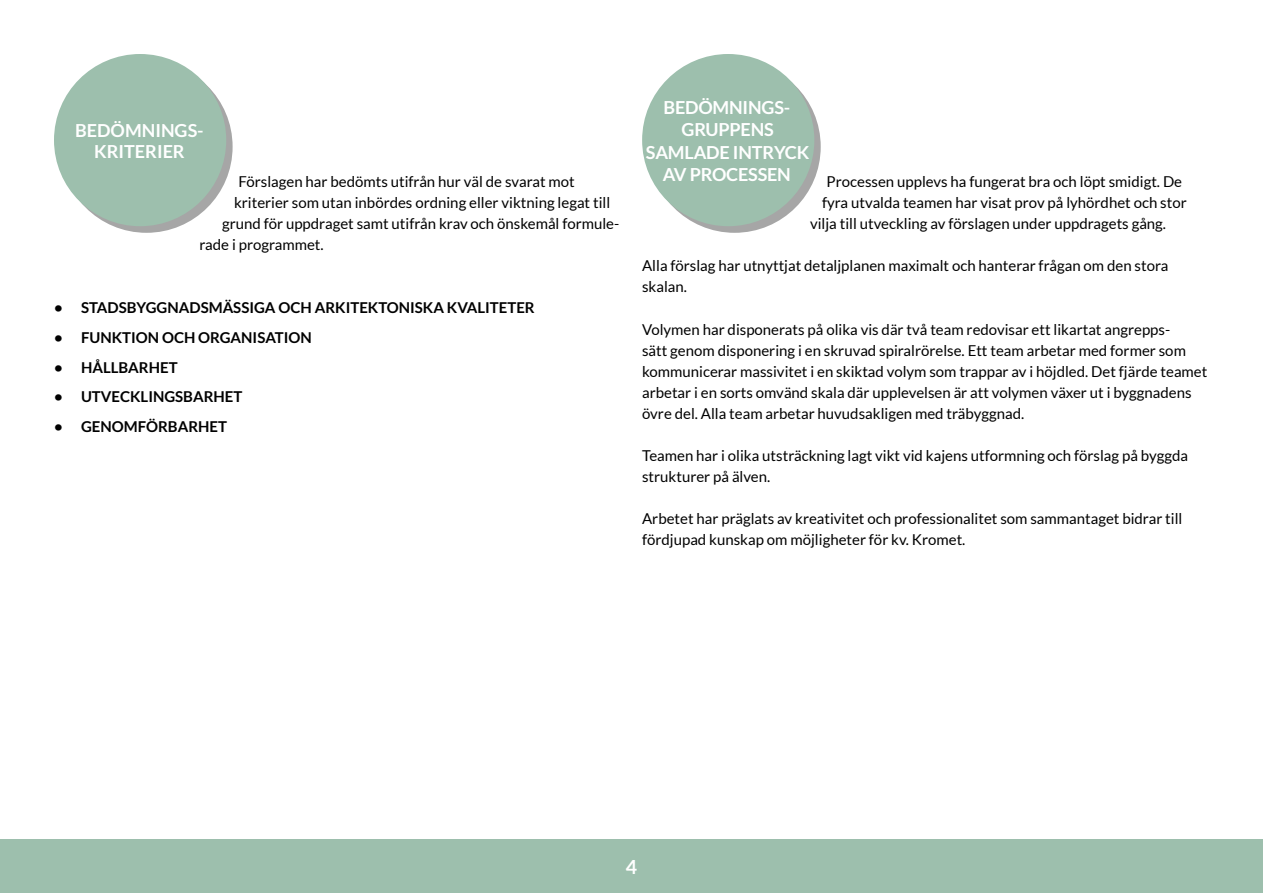
<style>
.page{position:relative;width:1263px;height:893px;background:#fff}
.page>*{position:absolute;margin:0;border:0;box-sizing:border-box;transform-origin:0 0}
.t1{font:700 19.5px "Lato";color:#fff}
.t2{font:700 18px/22.5px "Lato";letter-spacing:-.01em;color:#fff;text-align:center}
.t3{font:15px/21px "Lato";color:#000}
.t4{font:700 15px "Lato";color:#000}
</style>
<div class="page">
<div style="left:0;top:839px;width:1263px;height:54px;background:#9dbfad"></div>
<svg style="left:60px;top:61px;width:173px;height:172px;background:#aaabab"></svg>
<div style="left:54px;top:54px;width:172px;height:172px;background:#9dbfad;border-radius:50%"></div>
<svg style="left:648px;top:61px;width:173px;height:172px;background:#a9abaa"></svg>
<div style="left:642px;top:54px;width:172px;height:172px;background:#9dbfad;border-radius:50%"></div>
<p class="t2" style="left:75px;top:120px;width:130px;line-height:21px">BEDÖMNINGS-<br>KRITERIER</p>
<p class="t3" style="left:238px;top:171px;width:338px">Förslagen har bedömts utifrån hur väl de svarat mot</p>
<p class="t3" style="left:234px;top:192px;width:378px">kriterier som utan inbördes ordning eller viktning legat till</p>
<p class="t3" style="left:222px;top:213px;width:399px">grund för uppdraget samt utifrån krav och önskemål formule-</p>
<p class="t3" style="left:200px;top:234px;width:126px">rade i programmet.</p>
<p class="t4" style="left:54px;top:299px;width:482px">• STADSBYGGNADSMÄSSIGA OCH ARKITEKTONISKA KVALITETER</p>
<p class="t4" style="left:54px;top:329px;width:259px">• FUNKTION OCH ORGANISATION</p>
<p class="t4" style="left:54px;top:358px;width:125px">• HÅLLBARHET</p>
<p class="t4" style="left:54px;top:388px;width:190px">• UTVECKLINGSBARHET</p>
<p class="t4" style="left:54px;top:417px;width:175px">• GENOMFÖRBARHET</p>
<p class="t2" style="left:646px;top:96px;width:165px">BEDÖMNINGS-<br>GRUPPENS<br>SAMLADE INTRYCK<br>AV PROCESSEN</p>
<p class="t3" style="left:826px;top:171px;width:357px">Processen upplevs ha fungerat bra och löpt smidigt. De</p>
<p class="t3" style="left:822px;top:192px;width:366px">fyra utvalda teamen har visat prov på lyhördhet och stor</p>
<p class="t3" style="left:810px;top:213px;width:357px">vilja till utveckling av förslagen under uppdragets gång.</p>
<p class="t3" style="left:642px;top:255px;width:528px">Alla förslag har utnyttjat detaljplanen maximalt och hanterar frågan om den stora skalan.</p>
<p class="t3" style="left:642px;top:318px;width:567px">Volymen har disponerats på olika vis där två team redovisar ett likartat angrepps-<br>sätt genom disponering i en skruvad spiralrörelse. Ett team arbetar med former som kommunicerar massivitet i en skiktad volym som trappar av i höjdled. Det fjärde teamet arbetar i en sorts omvänd skala där upplevelsen är att volymen växer ut i byggnadens övre del. Alla team arbetar huvudsakligen med träbyggnad.</p>
<p class="t3" style="left:642px;top:444px;width:547px">Teamen har i olika utsträckning lagt vikt vid kajens utformning och förslag på byggda strukturer på älven.</p>
<p class="t3" style="left:642px;top:507px;width:542px">Arbetet har präglats av kreativitet och professionalitet som sammantaget bidrar till fördjupad kunskap om möjligheter för kv. Kromet.</p>
<h1 class="t1" style="left:626px;top:855px;width:13px">4</h1>
</div>
